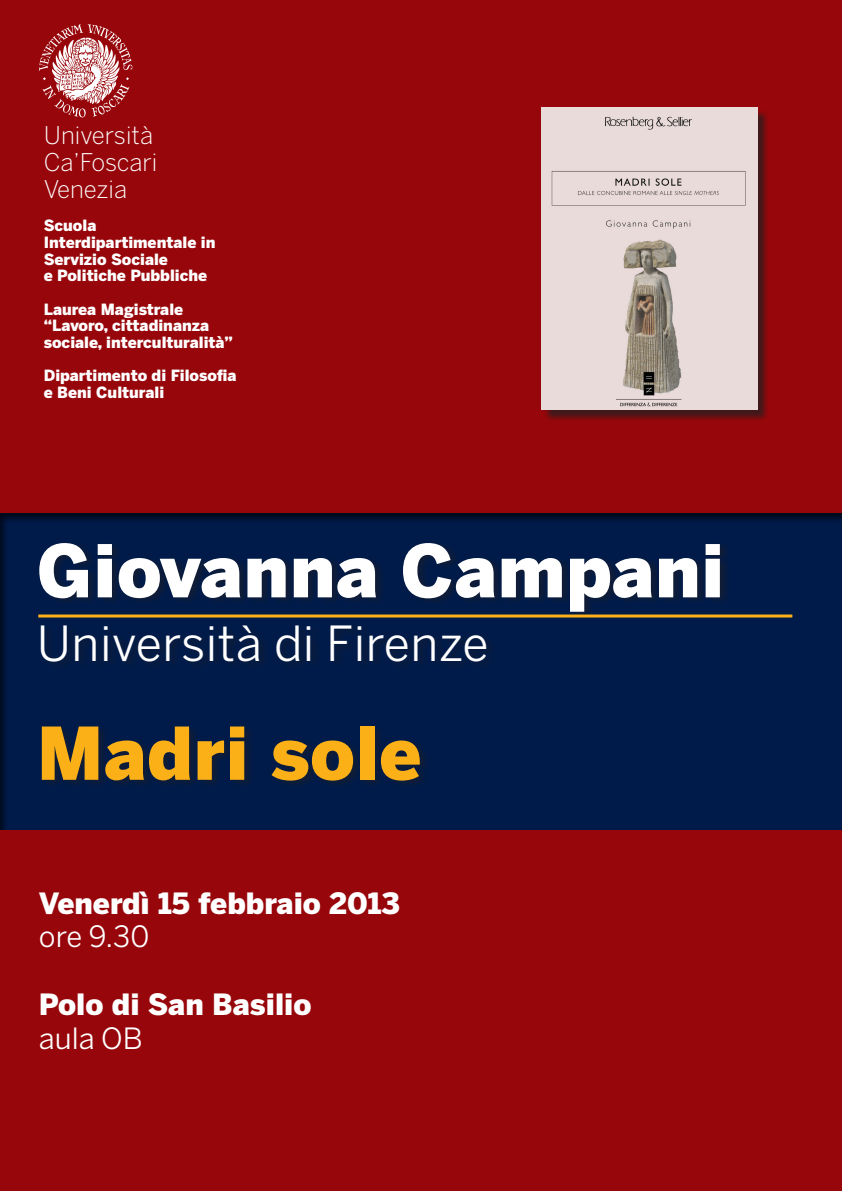
<style>
.page{position:relative;width:842px;height:1191px;background:#97060a}
.page>*{position:absolute;margin:0;border:0;box-sizing:border-box;transform-origin:0 0}
.t1{font:900 72px "Benton Sans";letter-spacing:.01em;color:#fff}
.t2{font:900 72px "Benton Sans";letter-spacing:.01em;color:#fbb017}
.t3{font:48px "Benton Sans";letter-spacing:.01em;color:#fff}
.t4{font:900 29.1px "Benton Sans";color:#fff}
.t5{font:29.1px "Benton Sans";color:#fff}
.t6{font:300 24.2px/26.7px "Benton Sans";color:#fff}
.t7{font:900 15.4px/16.7px "Benton Sans";color:#fff}
</style>
<div class="page">
<div style="left:0;top:509px;width:842px;height:321px;background:#231f20;opacity:.75"></div>
<img style="left:39px;top:24px;width:94px;height:94px">
<div style="left:38px;top:539px;width:693px;height:250px;background:#231f20;opacity:.5"></div>
<hr style="left:38px;top:614px;width:754px;height:3px;background:#fbb017">
<div style="left:543px;top:109px;width:226px;height:313px;background:#231f20;opacity:.75"></div>
<img style="left:541px;top:108px;width:216px;height:302px">
<h3 class="t6" style="left:44px;top:122px;width:115px">Università<br>Ca’Foscari<br>Venezia</h3>
<p class="t7" style="left:44px;top:217px;width:173px">Scuola<br>Interdipartimentale in<br>Servizio Sociale<br>e Politiche Pubbliche</p>
<p class="t7" style="left:44px;top:300px;width:191px">Laurea Magistrale “Lavoro, cittadinanza sociale, interculturalità”</p>
<p class="t7" style="left:44px;top:367px;width:194px">Dipartimento di Filosofia e Beni Culturali</p>
<h1 class="t1" style="left:37px;top:528px;width:689px">Giovanna Campani</h1>
<h2 class="t3" style="left:37px;top:615px;width:453px">Università di Firenze</h2>
<h1 class="t2" style="left:37px;top:710px;width:386px">Madri sole</h1>
<h3 class="t4" style="left:39px;top:885px;width:363px">Venerdì 15 febbraio 2013</h3>
<h3 class="t5" style="left:39px;top:919px;width:112px">ore 9.30</h3>
<h3 class="t4" style="left:39px;top:987px;width:274px">Polo di San Basilio</h3>
<h3 class="t5" style="left:39px;top:1021px;width:105px">aula OB</h3>
</div>
